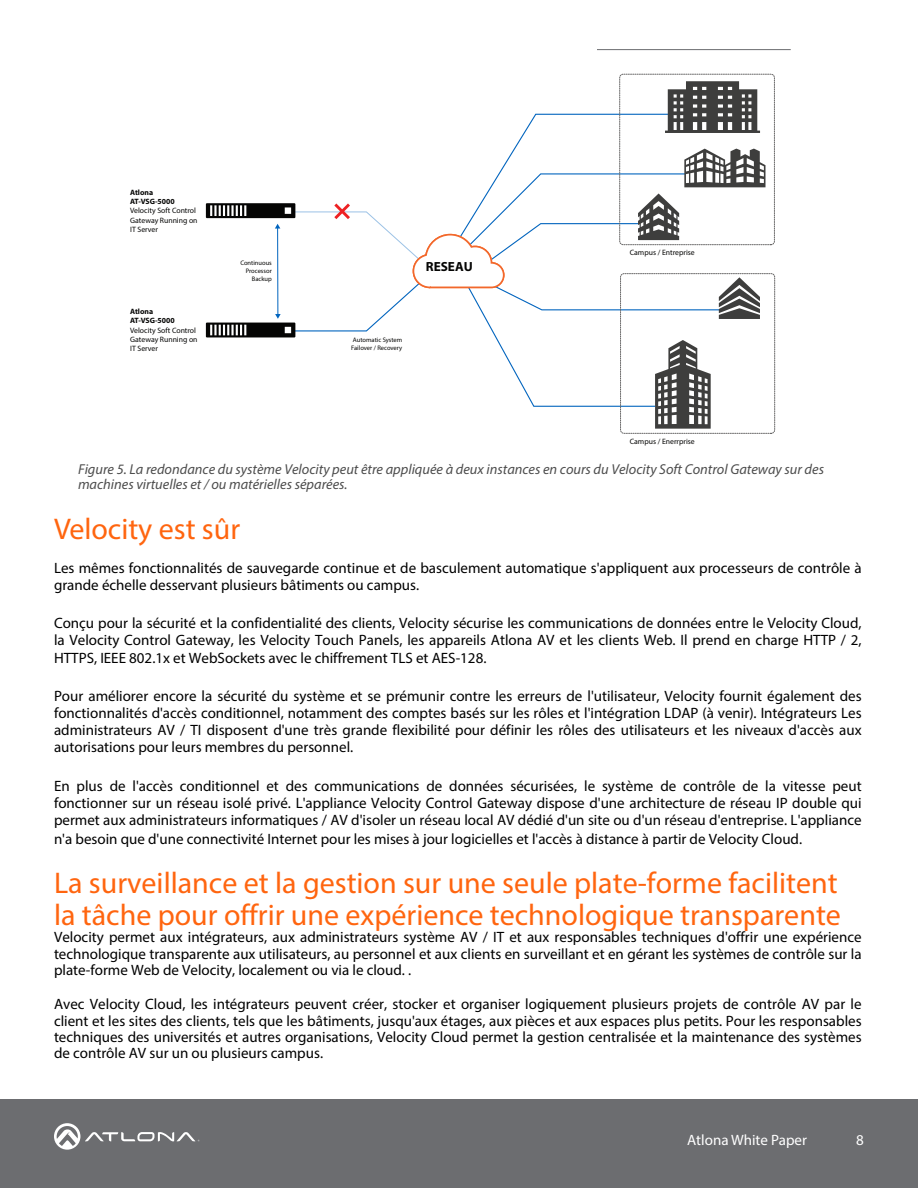
<style>
.page{position:relative;width:918px;height:1188px;background:#fff}
.page>*{position:absolute;margin:0;border:0;box-sizing:border-box;transform-origin:0 0}
.t1{font:30px/31.2px "Myriad Pro";color:#ff650f}
.t2{font:15px/17.2px "Myriad Pro";color:#000;text-align:justify}
.t3{font:15px "Myriad Pro";color:#fff}
.t4{font:italic 14.4px/15.1px "Myriad Pro";color:#4d4d4d}
.t5{font:700 13.2px "Myriad Pro";color:#050504}
.t6{font:7.8px/9.3px "Myriad Pro";color:#050504}
.t7{font:6.45px/7.8px "Myriad Pro";color:#050504;text-align:right}
.s1{font-weight:700}
</style>
<div class="page">
<div style="left:0;top:1100px;width:918px;height:88px;background:#6c6d70"></div>
<svg style="left:54px;top:1123px;width:145px;height:27px"></svg>
<hr style="left:597px;top:50px;width:194px;height:1px;background:#6c6d70">
<div style="left:619px;top:74px;width:156px;height:171px;border:1px dashed #676666;border-radius:4px"></div>
<div style="left:620px;top:273px;width:155px;height:161px;border:1px dashed #676666;border-radius:4px"></div>
<svg style="left:206px;top:81px;width:559px;height:348px"></svg>
<p class="t6" style="left:130px;top:187px;width:69px"><span class="s1">Atlona<br>AT-VSG-5000<br></span>Velocity Soft Control<br>Gateway Running on<br>IT Server</p>
<p class="t6" style="left:130px;top:307px;width:69px"><span class="s1">Atlona<br>AT-VSG-5000<br></span>Velocity Soft Control<br>Gateway Running on<br>IT Server</p>
<p class="t7" style="left:240px;top:259px;width:33px">Continuous<br>Processor<br>Backup</p>
<p class="t5" style="left:426px;top:258px;width:48px">RESEAU</p>
<p class="t7" style="left:351px;top:336px;width:52px;text-align:left">Automatic System<br>Failover / Recovery</p>
<p class="t6" style="left:630px;top:248px;width:67px">Campus / Entreprise</p>
<p class="t6" style="left:630px;top:436px;width:67px">Campus / Enerrprise</p>
<p class="t4" style="left:78px;top:461px;width:748px">Figure 5. La redondance du système Velocity peut être appliquée à deux instances en cours du Velocity Soft Control Gateway sur des machines virtuelles et / ou matérielles séparées.</p>
<p class="t1" style="left:54px;top:512px;width:188px">Velocity est sûr</p>
<p class="t2" style="left:54px;top:559px;width:809px">Les mêmes fonctionnalités de sauvegarde continue et de basculement automatique s'appliquent aux processeurs de contrôle à grande échelle desservant plusieurs bâtiments ou campus.</p>
<p class="t2" style="left:54px;top:614px;width:809px">Conçu pour la sécurité et la confidentialité des clients, Velocity sécurise les communications de données entre le Velocity Cloud, la Velocity Control Gateway, les Velocity Touch Panels, les appareils Atlona AV et les clients Web. Il prend en charge HTTP / 2, HTTPS, IEEE 802.1x et WebSockets avec le chiffrement TLS et AES-128.</p>
<p class="t2" style="left:54px;top:687px;width:809px">Pour améliorer encore la sécurité du système et se prémunir contre les erreurs de l'utilisateur, Velocity fournit également des fonctionnalités d'accès conditionnel, notamment des comptes basés sur les rôles et l'intégration LDAP (à venir). Intégrateurs Les administrateurs AV / TI disposent d'une très grande flexibilité pour définir les rôles des utilisateurs et les niveaux d'accès aux autorisations pour leurs membres du personnel.</p>
<p class="t2" style="left:54px;top:777px;width:809px">En plus de l'accès conditionnel et des communications de données sécurisées, le système de contrôle de la vitesse peut fonctionner sur un réseau isolé privé. L'appliance Velocity Control Gateway dispose d'une architecture de réseau IP double qui permet aux administrateurs informatiques / AV d'isoler un réseau local AV dédié d'un site ou d'un réseau d'entreprise. L'appliance</p>
<p class="t2" style="left:54px;top:830px;width:750px">n'a besoin que d'une connectivité Internet pour les mises à jour logicielles et l'accès à distance à partir de Velocity Cloud.</p>
<p class="t1" style="left:54px;top:867px;width:788px">La surveillance et la gestion sur une seule plate-forme facilitent la tâche pour offrir une expérience technologique transparente</p>
<p class="t2" style="left:54px;top:929px;width:809px;line-height:16.4px">Velocity permet aux intégrateurs, aux administrateurs système AV / IT et aux responsables techniques d'offrir une expérience technologique transparente aux utilisateurs, au personnel et aux clients en surveillant et en gérant les systèmes de contrôle sur la plate-forme Web de Velocity, localement ou via le cloud. .</p>
<p class="t2" style="left:54px;top:996px;width:809px;line-height:16.4px">Avec Velocity Cloud, les intégrateurs peuvent créer, stocker et organiser logiquement plusieurs projets de contrôle AV par le client et les sites des clients, tels que les bâtiments, jusqu'aux étages, aux pièces et aux espaces plus petits. Pour les responsables techniques des universités et autres organisations, Velocity Cloud permet la gestion centralisée et la maintenance des systèmes de contrôle AV sur un ou plusieurs campus.</p>
<p class="t3" style="left:687px;top:1131px;width:121px">Atlona White Paper</p>
<p class="t3" style="left:856px;top:1131px;width:9px">8</p>
</div>
